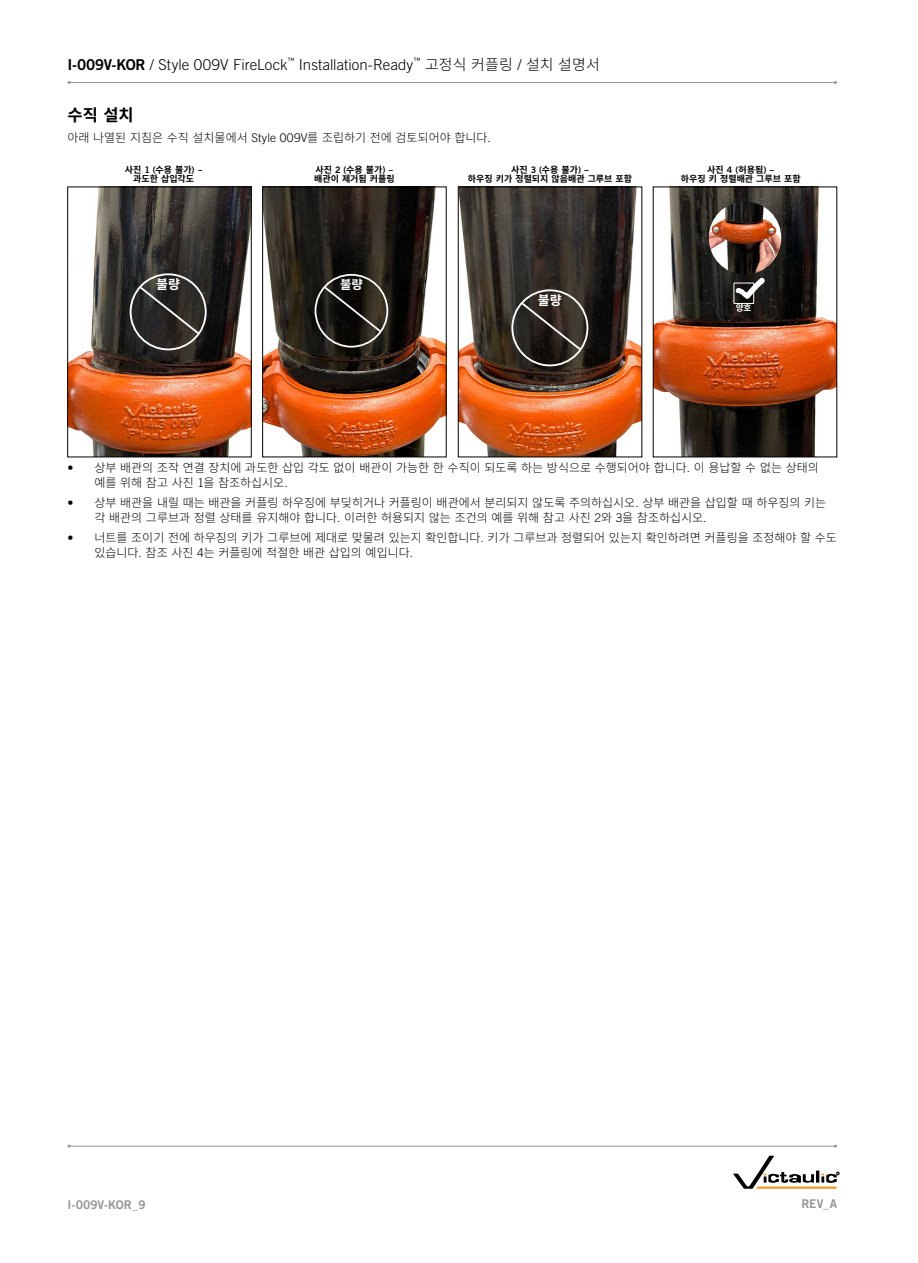
<style>
.page{position:relative;width:918px;height:1263px;background:#fff}
.page>*{position:absolute;margin:0;border:0;box-sizing:border-box;transform-origin:0 0}
.Heading_1{font:700 16.5px "Source Han Sans KR";color:#000}
.t1{font:300 15px "Trade Gothic LT Std";letter-spacing:.005em;color:#000}
.t2{font:700 13.05px "Source Han Sans KR";color:#fff}
.t3{font:700 12.45px "Source Han Sans KR";color:#fff}
.Body_ind{font:300 12px/15px "Source Han Sans KR";color:#000}
.Body{font:300 12px "Source Han Sans KR";color:#000}
.t4{font:12px "Trade Gothic LT Std Bd 2";letter-spacing:.005em;color:#939598}
.t5{font:700 9px/9.8px "Source Han Sans KR";color:#000;text-align:center}
.t6{font:700 8.55px "Source Han Sans KR";color:#fff}
.s1{font-family:"Trade Gothic LT Std Bd 2";font-weight:400}
.s2{font-family:"Source Han Sans KR"}
.s3{font-family:"Trade Gothic LT Std"}
</style>
<div class="page">
<svg style="left:733px;top:1156px;width:106px;height:33px"></svg>
<hr style="left:69px;top:1146px;width:767px;height:1px;background:#939598">
<hr style="left:69px;top:82px;width:767px;height:1px;background:#939598">
<img style="left:70px;top:189px;width:179px;height:266px">
<div style="left:130px;top:273px;width:77px;height:77px;border:2px solid #fff;border-radius:50%"></div>
<svg style="left:137px;top:284px;width:64px;height:52px;background:#373532"></svg>
<div style="left:68px;top:187px;width:183px;height:270px;border:1px solid #000"></div>
<img style="left:264px;top:189px;width:180px;height:266px">
<div style="left:315px;top:274px;width:73px;height:74px;border:2px solid #fff;border-radius:50%"></div>
<svg style="left:322px;top:284px;width:61px;height:50px;background:#292721"></svg>
<div style="left:262px;top:187px;width:184px;height:270px;border:1px solid #000"></div>
<img style="left:460px;top:189px;width:180px;height:266px">
<div style="left:511px;top:289px;width:77px;height:77px;border:2px solid #fff;border-radius:50%"></div>
<svg style="left:519px;top:300px;width:64px;height:52px;background:#3a332d"></svg>
<div style="left:458px;top:187px;width:184px;height:270px;border:1px solid #000"></div>
<img style="left:655px;top:189px;width:180px;height:266px">
<div style="left:734px;top:283px;width:20px;height:21px;border:1px solid #fff"></div>
<svg style="left:735px;top:277px;width:31px;height:22px"></svg>
<img style="left:709px;top:201px;width:72px;height:73px;border-radius:36px">
<div style="left:653px;top:187px;width:184px;height:270px;border:1px solid #000"></div>
<p class="t1" style="left:68px;top:56px;width:534px"><span class="s1">I-009V-KOR</span> / Style 009V FireLock<sup>™</sup> Installation-Ready<sup>™</sup> <span class="s2">고정식 커플링</span> / <span class="s2">설치 설명서</span></p>
<p class="Heading_1" style="left:68px;top:106px;width:68px">수직 설치</p>
<p class="Body" style="left:68px;top:130px;width:425px">아래 나열된 지침은 수직 설치물에서 <span class="s3">Style 009V</span>를 조립하기 전에 검토되어야 합니다<span class="s3">.</span></p>
<p class="t5" style="left:125px;top:165px;width:79px">사진 <span class="s1">1 (</span>수용 불가<span class="s1">)</span> – 과도한 삽입각도</p>
<p class="t5" style="left:314px;top:165px;width:82px;text-align:left">사진 <span class="s1">2 (</span>수용 불가<span class="s1">)</span> – 배관이 제거됨 커플링</p>
<p class="t5" style="left:468px;top:165px;width:166px">사진 <span class="s1">3 (</span>수용 불가<span class="s1">)</span> –<br>하우징 키가 정렬되지 않음배관 그루브 포함</p>
<p class="t5" style="left:681px;top:165px;width:121px">사진 <span class="s1">4 (</span>허용됨<span class="s1">)</span> –<br>하우징 키 정렬배관 그루브 포함</p>
<p class="t2" style="left:156px;top:277px;width:25px">불량</p>
<p class="t3" style="left:340px;top:277px;width:24px">불량</p>
<p class="t2" style="left:538px;top:293px;width:25px">불량</p>
<p class="t6" style="left:736px;top:303px;width:17px">양호</p>
<p class="Body_ind" style="left:94px;top:460px;width:726px;text-indent:-27px"><span class="s3">•</span> 상부 배관의 조작 연결 장치에 과도한 삽입 각도 없이 배관이 가능한 한 수직이 되도록 하는 방식으로 수행되어야 합니다<span class="s3">.</span> 이 용납할 수 없는 상태의 예를 위해 참고 사진 <span class="s3">1</span>을 참조하십시오<span class="s3">.</span></p>
<p class="Body_ind" style="left:94px;top:495px;width:733px;text-indent:-27px"><span class="s3">•</span> 상부 배관을 내릴 때는 배관을 커플링 하우징에 부딪히거나 커플링이 배관에서 분리되지 않도록 주의하십시오<span class="s3">.</span> 상부 배관을 삽입할 때 하우징의 키는 각 배관의 그루브과 정렬 상태를 유지해야 합니다<span class="s3">.</span> 이러한 허용되지 않는 조건의 예를 위해 참고 사진 <span class="s3">2</span>와 <span class="s3">3</span>을 참조하십시오<span class="s3">.</span></p>
<p class="Body_ind" style="left:94px;top:531px;width:744px;text-indent:-27px"><span class="s3">•</span> 너트를 조이기 전에 하우징의 키가 그루브에 제대로 맞물려 있는지 확인합니다<span class="s3">.</span> 키가 그루브과 정렬되어 있는지 확인하려면 커플링을 조정해야 할 수도 있습니다<span class="s3">.</span> 참조 사진 <span class="s3">4</span>는 커플링에 적절한 배관 삽입의 예입니다<span class="s3">.</span></p>
<p class="t4" style="left:68px;top:1197px;width:80px">I-009V-KOR_9</p>
<p class="t4" style="left:802px;top:1197px;width:37px">REV_A</p>
</div>
